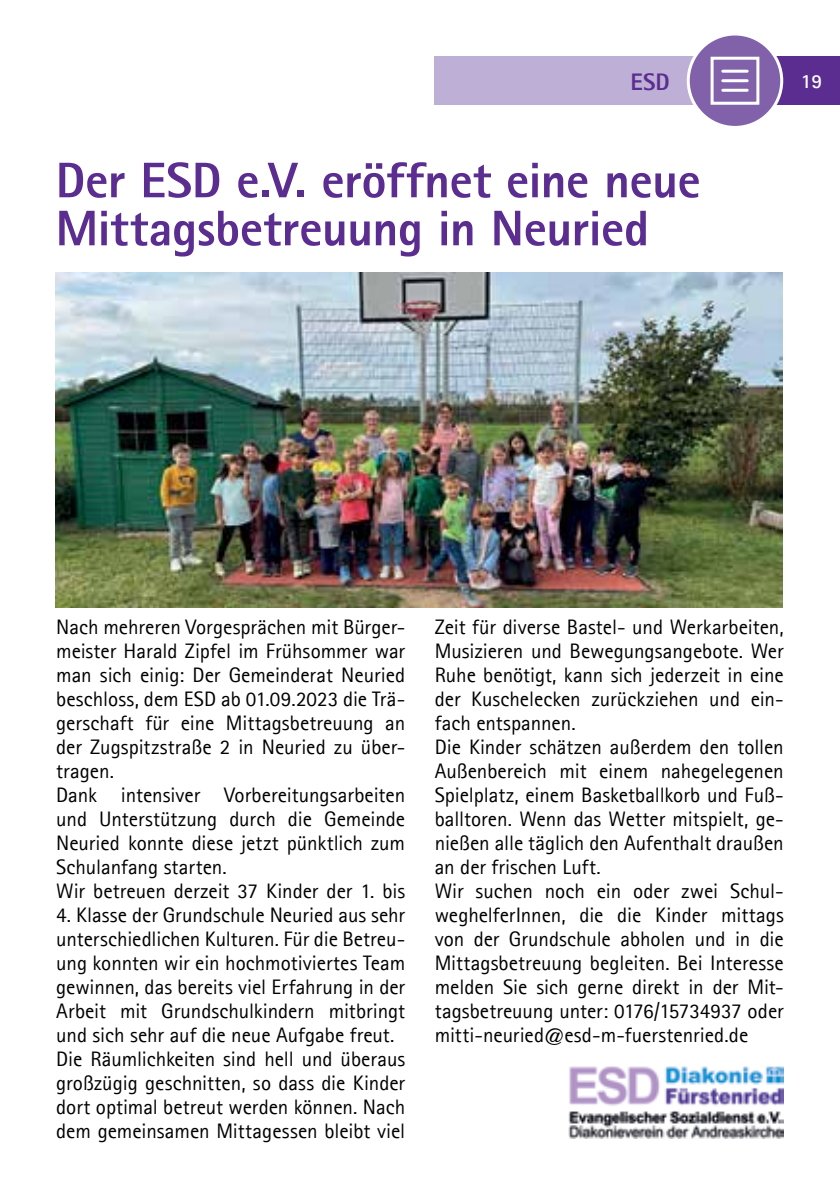
<style>
.page{position:relative;width:840px;height:1191px;background:#fff}
.page>*{position:absolute;margin:0;border:0;box-sizing:border-box;transform-origin:0 0}
.t1{font:800 50px/48px "Agfa Rotis Sans Serif";letter-spacing:-.01em;color:#5c2d91}
.t2{font:800 24px "Agfa Rotis Sans Serif";color:#5c2d91}
.t3{font:21px/24px "Agfa Rotis Sans Serif";letter-spacing:-.005em;color:#000}
.t4{font:700 20px "Agfa Rotis Sans Serif";color:#fff}
</style>
<div class="page">
<div style="left:434px;top:57px;width:263px;height:48px;background:#beafd6"></div>
<div style="left:758px;top:57px;width:81px;height:48px;background:#5c2d91"></div>
<div style="left:687px;top:34px;width:94px;height:93px;background:#8162aa;border-radius:50%"></div>
<div style="left:686px;top:33px;width:96px;height:96px;border:3px solid #fff;border-radius:50%"></div>
<div style="left:710px;top:57px;width:49px;height:48px;border:3px solid #fff"></div>
<hr style="left:722px;top:70px;width:24px;height:3px;background:#fff">
<hr style="left:722px;top:79px;width:24px;height:3px;background:#fff">
<hr style="left:722px;top:89px;width:24px;height:3px;background:#fff">
<img style="left:56px;top:273px;width:725px;height:334px">
<img style="left:568px;top:1066px;width:214px;height:72px">
<p class="t2" style="left:630px;top:67px;width:26px">ESD</p>
<p class="t4" style="left:800px;top:68px;width:23px">19</p>
<h1 class="t1" style="left:56px;top:156px;width:646px">Der ESD e.V. eröffnet eine neue<br>Mittagsbetreuung in Neuried</h1>
<p class="t3" style="left:56px;top:614px;width:350px">Nach mehreren Vorgesprächen mit Bürger&shy;meister Harald Zipfel im Frühsommer war man sich einig: Der Gemeinderat Neuried beschloss, dem ESD ab 01.09.2023 die Trä&shy;gerschaft für eine Mittagsbetreuung an der Zugspitzstraße 2 in Neuried zu über&shy;tragen.<br>Dank intensiver Vorbereitungsarbeiten und Unterstützung durch die Gemeinde Neuried konnte diese jetzt pünktlich zum Schulanfang starten.<br>Wir betreuen derzeit 37 Kinder der 1. bis</p>
<p class="t3" style="left:56px;top:902px;width:350px">4. Klasse der Grundschule Neuried aus sehr unterschiedlichen Kulturen. Für die Betreu&shy;ung konnten wir ein hochmotiviertes Team gewinnen, das bereits viel Erfahrung in der Arbeit mit Grundschulkindern mitbringt und sich sehr auf die neue Aufgabe freut.<br>Die Räumlichkeiten sind hell und überaus großzügig geschnitten, so dass die Kinder dort optimal betreut werden können. Nach dem gemeinsamen Mittagessen bleibt viel</p>
<p class="t3" style="left:434px;top:614px;width:350px">Zeit für diverse Bastel- und Werkarbeiten, Musizieren und Bewegungsangebote. Wer Ruhe benötigt, kann sich jederzeit in eine der Kuschelecken zurückziehen und ein&shy;fach entspannen.<br>Die Kinder schätzen außerdem den tollen Außenbereich mit einem nahegelegenen Spielplatz, einem Basketballkorb und Fuß&shy;balltoren. Wenn das Wetter mitspielt, ge&shy;nießen alle täglich den Aufenthalt draußen an der frischen Luft.<br>Wir suchen noch ein oder zwei Schul&shy;weghelferInnen, die die Kinder mittags von der Grundschule abholen und in die Mittagsbetreuung begleiten. Bei Interesse melden Sie sich gerne direkt in der Mit&shy;tagsbetreuung unter: 0176/15734937 oder mitti-neuried@esd-m-fuerstenried.de</p>
</div>
